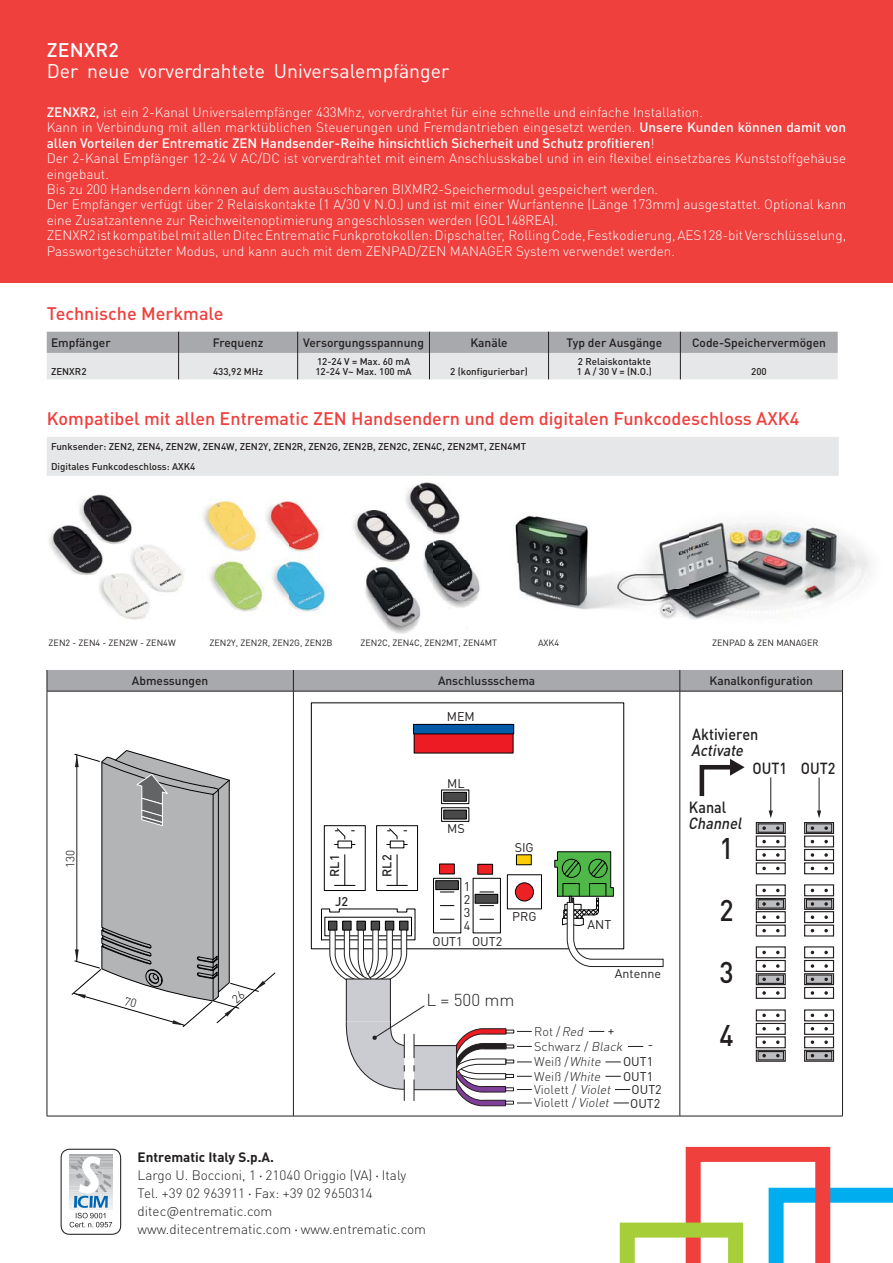
<style>
.page{position:relative;width:893px;height:1263px;background:#fff}
.page>*{position:absolute;margin:0;border:0;box-sizing:border-box;transform-origin:0 0}
.t1{font:500 29.55px/62.4px "DIN Pro";color:#221e1f;text-align:justify;scale:.9 1}
.t2{font:19.5px "DIN Pro";color:#fff}
.t3{font:500 19.5px "DIN Pro";letter-spacing:.01em;color:#fff}
.t4{font:500 18px "DIN Pro";color:#ef403d}
.t5{font:300 17.1px "DIN Pro";color:#231f20}
.t6{font:500 16.05px "DIN Pro";color:#221e1f;scale:.9 1}
.t7{font:italic 500 16.05px "DIN Pro";color:#221e1f;scale:.9 1}
.t8{font:500 15.9px "DIN Pro";color:#221e1f;scale:.9 1}
.t9{font:300 13.5px/15.5px "DIN Pro";color:#fff}
.t10{font:300 13.5px/18px "DIN Pro";color:#231f20}
.t11{font:12.6px/13.2px "DIN Pro";color:#231f20;text-align:justify}
.t12{font:500 12.6px "DIN Pro";color:#231f20}
.t13{font:300 12.45px "DIN Pro";color:#231f20}
.t14{font:12.45px/13px "DIN Pro";color:#231f20;text-align:right}
.t15{font:500 12px "DIN Pro";color:#231f20}
.t16{font:300 11.85px "DIN Pro";color:#010202}
.t17{font:500 9.75px/10.5px "DIN Pro";color:#231f20}
.t18{font:9px "DIN Pro";color:#231f20}
.s1{font-weight:500}
.s2{font-style:italic}
.s3{font-weight:700}
.s4{font-family:"Myriad Pro";font-weight:400}
</style>
<div class="page">
<img style="left:689px;top:522px;width:182px;height:98px">
<div style="left:47px;top:670px;width:796px;height:21px;background:#a7a9ac"></div>
<hr style="left:47px;top:691px;width:246px;height:1px;background:#231f20">
<hr style="left:47px;top:691px;width:1px;height:425px;background:#231f20">
<hr style="left:293px;top:691px;width:387px;height:1px;background:#231f20">
<hr style="left:293px;top:691px;width:1px;height:425px;background:#231f20">
<hr style="left:680px;top:691px;width:163px;height:1px;background:#231f20">
<hr style="left:680px;top:691px;width:1px;height:425px;background:#231f20">
<hr style="left:842px;top:691px;width:1px;height:425px;background:#231f20">
<hr style="left:47px;top:1116px;width:633px;height:1px;background:#231f20">
<hr style="left:680px;top:1116px;width:163px;height:1px;background:#231f20">
<svg style="left:323px;top:723px;width:340px;height:383px"></svg>
<svg style="left:755px;top:884px;width:31px;height:53px"></svg>
<svg style="left:804px;top:884px;width:31px;height:53px"></svg>
<svg style="left:755px;top:1009px;width:31px;height:53px"></svg>
<svg style="left:804px;top:1009px;width:31px;height:53px"></svg>
<svg style="left:755px;top:946px;width:31px;height:53px"></svg>
<svg style="left:804px;top:946px;width:31px;height:53px"></svg>
<svg style="left:699px;top:759px;width:46px;height:38px"></svg>
<hr style="left:770px;top:777px;width:1px;height:35px;background:#221e1f">
<svg style="left:755px;top:810px;width:31px;height:65px"></svg>
<hr style="left:819px;top:777px;width:1px;height:35px;background:#221e1f">
<svg style="left:804px;top:810px;width:31px;height:65px"></svg>
<img style="left:515px;top:515px;width:72px;height:48px">
<img style="left:517px;top:563px;width:70px;height:47px">
<img style="left:615px;top:533px;width:74px;height:86px">
<img style="left:367px;top:482px;width:67px;height:29px">
<img style="left:353px;top:511px;width:81px;height:123px">
<img style="left:434px;top:483px;width:46px;height:146px">
<img style="left:203px;top:500px;width:122px;height:114px">
<img style="left:99px;top:545px;width:85px;height:75px">
<img style="left:48px;top:494px;width:84px;height:81px">
<img style="left:99px;top:539px;width:37px;height:41px">
<div style="left:0;top:0;width:893px;height:283px;background:#ef403d"></div>
<svg style="left:47px;top:332px;width:791px;height:47px;background:#c8cacc"></svg>
<div style="left:47px;top:437px;width:792px;height:39px;background:#e6e7e8"></div>
<svg style="left:620px;top:1147px;width:273px;height:116px"></svg>
<div style="left:61px;top:1149px;width:60px;height:86px;border:1px solid #231f20;border-radius:9px"></div>
<div style="left:70px;top:1154px;width:42px;height:55px;background:#a9acae"></div>
<svg style="left:70px;top:1156px;width:42px;height:71px"></svg>
<svg style="left:72px;top:750px;width:203px;height:277px"></svg>
<h2 class="t3" style="left:47px;top:44px;width:73px">ZENXR2</h2>
<h2 class="t2" style="left:47px;top:65px;width:404px">Der neue vorverdrahtete Universalempfänger</h2>
<p class="t9" style="left:47px;top:106px;width:801px"><span class="s1">ZENXR2,</span> ist ein 2-Kanal Universalempfänger 433Mhz, vorverdrahtet für eine schnelle und einfache Installation.<br>Kann in Verbindung mit allen marktüblichen Steuerungen und Fremdantrieben eingesetzt werden. <span class="s1">Unsere Kunden können damit von allen Vorteilen der Entrematic ZEN Handsender-Reihe hinsichtlich Sicherheit und Schutz profitieren</span>!<br>Der 2-Kanal Empfänger 12-24 V AC/DC ist vorverdrahtet mit einem Anschlusskabel und in ein flexibel einsetzbares Kunststoffgehäuse eingebaut.<br>Bis zu 200 Handsendern können auf dem austauschbaren BIXMR2-Speichermodul gespeichert werden.<br>Der Empfänger verfügt über 2 Relaiskontakte (1 A/30 V N.O.) und ist mit einer Wurfantenne (Länge 173mm) ausgestattet. Optional kann eine Zusatzantenne zur Reichweitenoptimierung angeschlossen werden (GOL148REA).<br>ZENXR2 ist kompatibel mit allen Ditec Entrematic Funkprotokollen: Dipschalter, Rolling Code, Festkodierung, AES128-bit Verschlüsselung, Passwortgeschützter Modus, und kann auch mit dem ZENPAD/ZEN MANAGER System verwendet werden.</p>
<h3 class="t4" style="left:47px;top:307px;width:178px">Technische Merkmale</h3>
<p class="t15" style="left:51px;top:338px;width:61px">Empfänger</p>
<p class="t15" style="left:213px;top:338px;width:52px">Frequenz</p>
<p class="t15" style="left:303px;top:338px;width:122px">Versorgungsspannung</p>
<p class="t15" style="left:470px;top:338px;width:39px">Kanäle</p>
<p class="t15" style="left:567px;top:338px;width:97px">Typ der Ausgänge</p>
<p class="t15" style="left:692px;top:338px;width:136px">Code-Speichervermögen</p>
<p class="t17" style="left:51px;top:368px;width:37px">ZENXR2</p>
<p class="t17" style="left:213px;top:368px;width:52px">433,92 MHz</p>
<p class="t17" style="left:315px;top:357px;width:98px">12-24 V = Max. 60 mA<br>12-24 V~ Max. 100 mA</p>
<p class="t17" style="left:450px;top:368px;width:79px">2 (konfigurierbar)</p>
<p class="t17" style="left:577px;top:357px;width:77px">2 Relaiskontakte<br>1 A / 30 V = (N.O.)</p>
<p class="t17" style="left:751px;top:368px;width:17px">200</p>
<h3 class="t4" style="left:47px;top:412px;width:754px">Kompatibel mit allen Entrematic ZEN Handsendern und dem digitalen Funkcodeschloss AXK4</h3>
<p class="t17" style="left:51px;top:438px;width:477px;line-height:19.5px">Funksender: ZEN2, ZEN4, ZEN2W, ZEN4W, ZEN2Y, ZEN2R, ZEN2G, ZEN2B, ZEN2C, ZEN4C, ZEN2MT, ZEN4MT<br>Digitales Funkcodeschloss: AXK4</p>
<p class="t18" style="left:49px;top:640px;width:129px">ZEN2 - ZEN4 - ZEN2W - ZEN4W</p>
<p class="t18" style="left:209px;top:640px;width:125px">ZEN2Y, ZEN2R, ZEN2G, ZEN2B</p>
<p class="t18" style="left:360px;top:640px;width:138px">ZEN2C, ZEN4C, ZEN2MT, ZEN4MT</p>
<p class="t18" style="left:538px;top:640px;width:23px">AXK4</p>
<p class="t18" style="left:712px;top:640px;width:108px">ZENPAD &amp; ZEN MANAGER</p>
<p class="t15" style="left:132px;top:677px;width:78px">Abmessungen</p>
<p class="t15" style="left:438px;top:677px;width:99px">Anschlussschema</p>
<p class="t15" style="left:709px;top:677px;width:105px">Kanalkonfiguration</p>
<p class="t16" style="left:66px;top:868px;width:20px;rotate:-90deg">130</p>
<p class="t11" style="left:447px;top:711px;width:30px">MEM</p>
<p class="t11" style="left:447px;top:778px;width:19px">ML</p>
<p class="t12" style="left:327px;top:877px;width:24px;rotate:-90deg">RL1</p>
<p class="t12" style="left:335px;top:894px;width:15px">J2</p>
<p class="t12" style="left:380px;top:877px;width:24px;rotate:-90deg">RL2</p>
<p class="t11" style="left:447px;top:823px;width:19px">MS</p>
<p class="t11" style="left:515px;top:842px;width:21px">SIG</p>
<p class="t11" style="left:464px;top:881px;width:8px">1<br>2<br>3<br>4</p>
<p class="t11" style="left:433px;top:936px;width:32px">OUT1</p>
<p class="t11" style="left:472px;top:936px;width:32px">OUT2</p>
<p class="t11" style="left:512px;top:911px;width:26px">PRG</p>
<p class="t5" style="left:426px;top:990px;width:90px">L = 500 mm</p>
<p class="t11" style="left:588px;top:919px;width:25px">ANT</p>
<p class="t14" style="left:615px;top:969px;width:48px">Antenne</p>
<p class="t13" style="left:534px;top:1024px;width:52px">Rot /<span class="s2">Red</span></p>
<p class="t14" style="left:608px;top:1025px;width:8px">+</p>
<p class="t13" style="left:534px;top:1039px;width:91px">Schwarz / <span class="s2">Black</span></p>
<p class="t13" style="left:534px;top:1069px;width:69px">Weiß /<span class="s2">White</span></p>
<p class="t14" style="left:623px;top:1038px;width:32px;line-height:16.8px">-<br>OUT1</p>
<p class="t14" style="left:630px;top:1072px;width:33px;text-align:left;text-indent:-7px">OUT1<br>OUT2<br>OUT2</p>
<p class="t13" style="left:534px;top:1055px;width:70px">Weiß /<span class="s2">White</span></p>
<p class="t13" style="left:534px;top:1096px;width:78px">Violett / <span class="s2">Violet</span></p>
<p class="t13" style="left:534px;top:1083px;width:79px">Violett / <span class="s2">Violet</span></p>
<p class="t10" style="left:138px;top:1150px;width:290px"><span class="s3">Entrematic Italy S.p.A.<br></span>Largo U. Boccioni, 1 <span class="s4">·</span> 21040 Origgio (VA) <span class="s4">·</span> Italy Tel. +39 02 963911 <span class="s4">·</span> Fax: +39 02 9650314 ditec@entrematic.com www.ditecentrematic.com <span class="s4">·</span> www.entrematic.com</p>
<p class="t6" style="left:692px;top:725px;width:75px">Aktivieren</p>
<p class="t7" style="left:691px;top:741px;width:61px">Activate</p>
<p class="t8" style="left:752px;top:759px;width:94px">OUT1 OUT2</p>
<p class="t6" style="left:689px;top:798px;width:43px">Kanal</p>
<p class="t7" style="left:688px;top:813px;width:63px">Channel</p>
<h1 class="t1" style="left:719px;top:817px;width:17px">1<br>2<br>3<br>4</h1>
</div>
